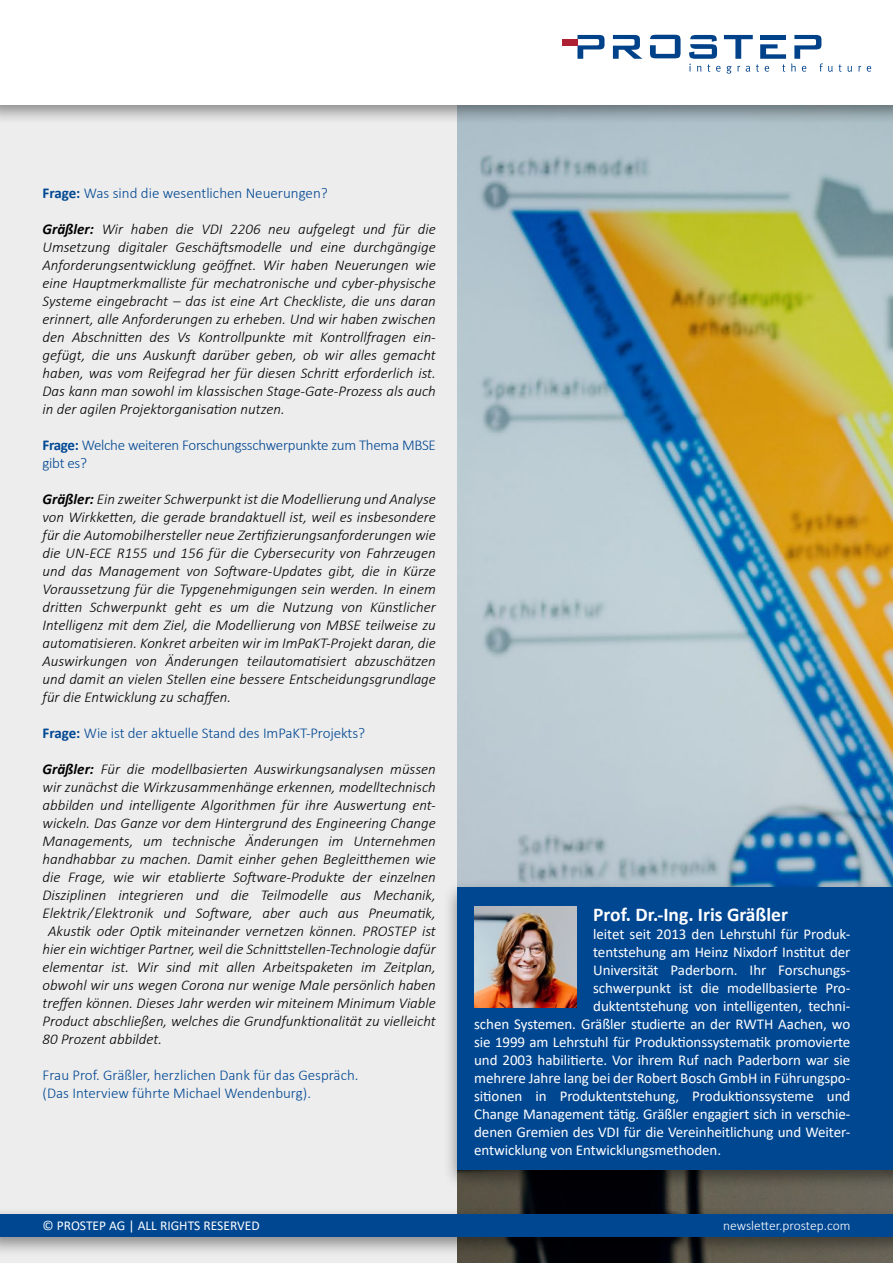
<style>
.page{position:relative;width:893px;height:1263px;background:#fff}
.page>*{position:absolute;margin:0;border:0;box-sizing:border-box;transform-origin:0 0}
.t1{font:700 19.5px "Calibri";color:#fff}
.t2{font:italic 300 15px/18px "Calibri";color:#000;text-align:justify}
.t3{font:15px "Calibri";letter-spacing:-.005em;color:#fff}
.t4{font:300 15px/18px "Calibri";letter-spacing:-.005em;color:#004792}
.t5{font:13.5px "Calibri";color:#fff}
.t6{font:300 13.5px "Calibri";color:#fff}
.s1{font-weight:700}
</style>
<div class="page">
<div style="left:0;top:45px;width:893px;height:1218px;background:#ededed"></div>
<img style="left:457px;top:124px;width:436px;height:1139px">
<div style="left:443px;top:879px;width:450px;height:311px;background:#000;opacity:.43"></div>
<div style="left:457px;top:887px;width:436px;height:283px;background:#004792"></div>
<img style="left:475px;top:906px;width:101px;height:102px">
<div style="left:0;top:1206px;width:893px;height:51px;background:#000;opacity:.43"></div>
<div style="left:0;top:1214px;width:893px;height:23px;background:#004792"></div>
<div style="left:0;top:0;width:893px;height:124px;background:#000;opacity:.43"></div>
<div style="left:0;top:0;width:893px;height:104px;background:#fff"></div>
<svg style="left:650px;top:35px;width:31px;height:23px"></svg>
<svg style="left:577px;top:35px;width:27px;height:24px"></svg>
<svg style="left:613px;top:35px;width:29px;height:24px"></svg>
<div style="left:562px;top:39px;width:15px;height:6px;background:#ae2135"></div>
<svg style="left:839px;top:64px;width:3px;height:8px"></svg>
<svg style="left:848px;top:66px;width:4px;height:6px"></svg>
<svg style="left:858px;top:66px;width:3px;height:6px"></svg>
<svg style="left:867px;top:66px;width:4px;height:6px"></svg>
<svg style="left:689px;top:35px;width:144px;height:39px"></svg>
<hr style="left:760px;top:35px;width:26px;height:4px;background:#004289">
<p class="t4" style="left:43px;top:184px;width:287px"><span class="s1">Frage:</span> Was sind die wesentlichen Neuerungen?</p>
<p class="t2" style="left:43px;top:220px;width:395px"><span class="s1">Gräßler:</span> Wir haben die VDI 2206 neu aufgelegt und für die Umsetzung digitaler Geschäftsmodelle und eine durchgängige Anforderungsentwicklung geöffnet. Wir haben Neuerungen wie eine Hauptmerkmalliste für mechatronische und cyber-physische Systeme eingebracht – das ist eine Art Checkliste, die uns daran erinnert, alle Anforderungen zu erheben. Und wir haben zwischen den Abschnitten des Vs Kontrollpunkte mit Kontrollfragen ein&shy;gefügt, die uns Auskunft darüber geben, ob wir alles gemacht haben, was vom Reifegrad her für diesen Schritt erforderlich ist.<br>Das kann man sowohl im klassischen Stage-Gate-Prozess als auch in der agilen Projektorganisation nutzen.</p>
<p class="t4" style="left:43px;top:436px;width:395px"><span class="s1">Frage:</span> Welche weiteren Forschungsschwerpunkte zum Thema MBSE gibt es?</p>
<p class="t2" style="left:43px;top:490px;width:395px"><span class="s1">Gräßler:</span> Ein zweiter Schwerpunkt ist die Modellierung und Analyse von Wirkketten, die gerade brandaktuell ist, weil es insbesondere für die Automobilhersteller neue Zertifizierungsanforderungen wie die UN-ECE R155 und 156 für die Cybersecurity von Fahrzeugen und das Management von Software-Updates gibt, die in Kürze Voraussetzung für die Typgenehmigungen sein werden. In einem dritten Schwerpunkt geht es um die Nutzung von Künstlicher Intelligenz mit dem Ziel, die Modellierung von MBSE teilweise zu automatisieren. Konkret arbeiten wir im ImPaKT-Projekt daran, die Auswirkungen von Änderungen teilautomatisiert abzuschätzen und damit an vielen Stellen eine bessere Entscheidungsgrundlage für die Entwicklung zu schaffen.</p>
<p class="t4" style="left:43px;top:724px;width:324px"><span class="s1">Frage:</span> Wie ist der aktuelle Stand des ImPaKT-Projekts?</p>
<p class="t2" style="left:43px;top:760px;width:395px"><span class="s1">Gräßler:</span> Für die modellbasierten Auswirkungsanalysen müssen</p>
<p class="t2" style="left:43px;top:778px;width:395px">wir zunächst die Wirkzusammenhänge erkennen, modelltechnisch</p>
<p class="t2" style="left:43px;top:796px;width:395px">abbilden und intelligente Algorithmen für ihre Auswertung ent-</p>
<p class="t2" style="left:43px;top:814px;width:395px">wickeln. Das Ganze vor dem Hintergrund des Engineering Change</p>
<p class="t2" style="left:43px;top:832px;width:395px">Managements, um technische Änderungen im Unternehmen</p>
<p class="t2" style="left:43px;top:850px;width:395px">handhabbar zu machen. Damit einher gehen Begleitthemen wie</p>
<p class="t2" style="left:43px;top:868px;width:395px">die Frage, wie wir etablierte Software-Produkte der einzelnen</p>
<p class="t2" style="left:43px;top:886px;width:395px">Disziplinen integrieren und die Teilmodelle aus Mechanik,</p>
<p class="t2" style="left:43px;top:904px;width:395px">Elektrik / Elektronik und Software, aber auch aus Pneumatik,</p>
<p class="t2" style="left:48px;top:922px;width:389px">Akustik oder Optik miteinander vernetzen können. PROSTEP ist</p>
<p class="t2" style="left:43px;top:940px;width:395px">hier ein wichtiger Partner, weil die Schnittstellen-Technologie dafür</p>
<p class="t2" style="left:43px;top:958px;width:395px">elementar ist. Wir sind mit allen Arbeitspaketen im Zeitplan,</p>
<p class="t2" style="left:43px;top:976px;width:395px">obwohl wir uns wegen Corona nur wenige Male persönlich haben</p>
<p class="t2" style="left:43px;top:994px;width:395px">treffen können. Dieses Jahr werden wir miteinem Minimum Viable</p>
<p class="t2" style="left:43px;top:1012px;width:395px">Product abschließen, welches die Grundfunktionalität zu vielleicht</p>
<p class="t2" style="left:43px;top:1030px;width:121px">80 Prozent abbildet.</p>
<p class="t4" style="left:43px;top:1066px;width:317px">Frau Prof. Gräßler, herzlichen Dank für das Gespräch. (Das Interview führte Michael Wendenburg).</p>
<h1 class="t1" style="left:593px;top:901px;width:196px">Prof. Dr.-Ing. Iris Gräßler</h1>
<p class="t3" style="left:593px;top:923px;width:259px">leitet seit 2013 den Lehrstuhl für Produk-</p>
<p class="t3" style="left:593px;top:941px;width:259px">tentstehung am Heinz Nixdorf Institut der</p>
<p class="t3" style="left:593px;top:959px;width:259px">Universität Paderborn. Ihr Forschungs-</p>
<p class="t3" style="left:593px;top:977px;width:259px">schwerpunkt ist die modellbasierte Pro-</p>
<p class="t3" style="left:593px;top:995px;width:259px">duktentstehung von intelligenten, techni-</p>
<p class="t3" style="left:474px;top:1013px;width:378px">schen Systemen. Gräßler studierte an der RWTH Aachen, wo</p>
<p class="t3" style="left:474px;top:1031px;width:378px">sie 1999 am Lehrstuhl für Produktionssystematik promovierte</p>
<p class="t3" style="left:474px;top:1049px;width:378px">und 2003 habilitierte. Vor ihrem Ruf nach Paderborn war sie</p>
<p class="t3" style="left:474px;top:1067px;width:378px">mehrere Jahre lang bei der Robert Bosch GmbH in Führungspo-</p>
<p class="t3" style="left:474px;top:1085px;width:378px">sitionen in Produktentstehung, Produktionssysteme und</p>
<p class="t3" style="left:474px;top:1103px;width:378px">Change Management tätig. Gräßler engagiert sich in verschie-</p>
<p class="t3" style="left:474px;top:1121px;width:378px">denen Gremien des VDI für die Vereinheitlichung und Weiter-</p>
<p class="t3" style="left:474px;top:1139px;width:249px">entwicklung von Entwicklungsmethoden.</p>
<p class="t5" style="left:43px;top:1216px;width:219px">© PROSTEP AG | ALL RIGHTS RESERVED</p>
<p class="t6" style="left:723px;top:1217px;width:129px">newsletter.prostep.com</p>
</div>
